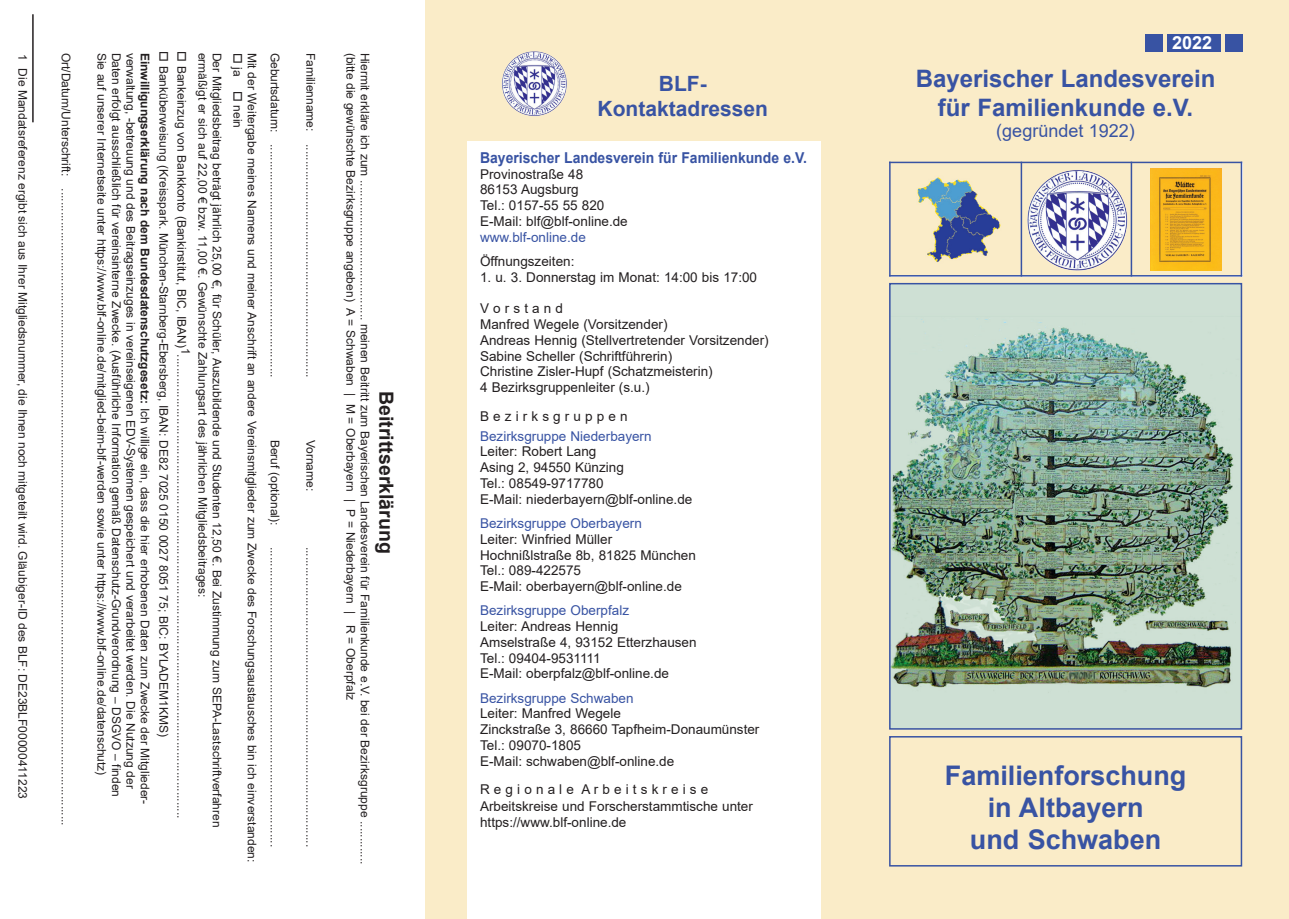
<style>
.page{position:relative;width:1289px;height:919px;background:#fff}
.page>*{position:absolute;margin:0;border:0;box-sizing:border-box;transform-origin:0 0}
.t1{font:700 27px/32.4px "Arial";color:#3853a3;text-align:center}
.t2{font:700 24px/28.8px "Arial";color:#3853a3;text-align:center}
.t3{font:700 21px/25.2px "Arial";color:#3853a3;text-align:center}
.t4{font:700 19.5px "Arial";color:#231f20}
.t5{font:18px "Arial";color:#3853a3}
.t6{font:700 18px "Arial";color:#fff}
.t7{font:700 15px "Arial";color:#3853a3;scale:.93 1}
.t8{font:13.5px/15.8px "Arial";color:#231f20}
.t9{font:13.5px "Arial";color:#3853a3}
.t10{font:12px/18.6px "Arial";color:#231f20}
.s1{font-weight:700}
</style>
<div class="page">
<div style="left:821px;top:0;width:467px;height:918px;background:#faecc8"></div>
<img style="left:914px;top:163px;width:89px;height:99px">
<img style="left:1027px;top:170px;width:101px;height:101px">
<img style="left:1150px;top:169px;width:71px;height:102px">
<hr style="left:889px;top:162px;width:1px;height:114px;background:#3853a3">
<hr style="left:1020px;top:162px;width:2px;height:114px;background:#3853a3">
<hr style="left:1130px;top:162px;width:2px;height:114px;background:#3853a3">
<hr style="left:1240px;top:162px;width:2px;height:114px;background:#3853a3">
<hr style="left:889px;top:162px;width:353px;height:1px;background:#3853a3">
<hr style="left:889px;top:275px;width:353px;height:1px;background:#3853a3">
<img style="left:892px;top:286px;width:347px;height:440px">
<div style="left:889px;top:283px;width:353px;height:446px;border:2px solid #3853a3"></div>
<div style="left:425px;top:0;width:398px;height:140px;background:#faecc8"></div>
<div style="left:425px;top:140px;width:41px;height:778px;background:#faecc8"></div>
<img style="left:502px;top:51px;width:65px;height:65px">
<div style="left:889px;top:736px;width:353px;height:130px;border:2px solid #3853a3"></div>
<hr style="left:32px;top:14px;width:2px;height:108px;background:#231f20">
<div style="left:1166px;top:34px;width:54px;height:17px;background:#3853a3"></div>
<div style="left:1145px;top:34px;width:17px;height:17px;background:#3853a3"></div>
<div style="left:1225px;top:34px;width:17px;height:17px;background:#3853a3"></div>
<p class="t10" style="left:32px;top:54px;width:746px;rotate:90deg">1 Die Mandatsreferenz ergibt sich aus Ihrer Mitgliedsnummer, die Ihnen noch mitgeteilt wird. Gläubiger-ID des BLF: DE23BLF00000411223</p>
<p class="t10" style="left:173px;top:51px;width:754px;rotate:90deg">□ Banküberweisung (Kreisspark. München-Starnberg-Ebersberg, IBAN: DE82 7025 0150 0027 8051 75; BIC: BYLADEM1KMS)<br><span class="s1">Einwilligungserklärung nach dem Bundesdatenschutzgesetz:</span> Ich willige ein, dass die hier erhobenen Daten zum Zwecke der Mitglieder-</p>
<p class="t10" style="left:191px;top:51px;width:768px;rotate:90deg">□ Bankeinzug von Bankkonto (Bankinstitut, BIC, IBAN)1...........................................................................................................................................</p>
<p class="t10" style="left:76px;top:53px;width:125px;rotate:90deg">Ort/Datum/Unterschrift:</p>
<p class="t10" style="left:111px;top:53px;width:724px;rotate:90deg">Sie auf unserer Internetseite unter https://www.blf-online.de/mitglied-beim-blf-werden sowie unter https://www.blf-online.de/datenschutz)</p>
<p class="t10" style="left:126px;top:53px;width:746px;rotate:90deg">Daten erfolgt ausschließlich für vereinsinterne Zwecke. (Ausführliche Information gemäß Datenschutz-Grundverordnung – DSGVO – finden</p>
<p class="t10" style="left:140px;top:53px;width:737px;rotate:90deg">verwaltung, -betreuung und des Beitragseinzuges in vereinseigenen EDV-Systemen gespeichert und verarbeitet werden. Die Nutzung der</p>
<p class="t10" style="left:212px;top:53px;width:546px;rotate:90deg">ermäßigt er sich auf 22,00 € bzw. 11,00 €. Gewünschte Zahlungsart des jährlichen Mitgliedsbeitrages:</p>
<p class="t10" style="left:226px;top:53px;width:776px;rotate:90deg">Der Mitgliedsbeitrag beträgt jährlich 25,00 €, für Schüler, Auszubildende und Studenten 12,50 €. Bei Zustimmung zum SEPA-Lastschriftverfahren</p>
<p class="t10" style="left:76px;top:188px;width:638px;rotate:90deg">...............................................................................................................................................................................................</p>
<p class="t10" style="left:247px;top:53px;width:77px;rotate:90deg">□ ja □ nein</p>
<p class="t10" style="left:261px;top:53px;width:811px;rotate:90deg">Mit der Weitergabe meines Namens und meiner Anschrift an andere Vereinsmitglieder zum Zwecke des Forschungsaustausches bin ich einverstanden:</p>
<p class="t10" style="left:284px;top:53px;width:326px;rotate:90deg">Geburtsdatum: ......................................................................</p>
<p class="t10" style="left:284px;top:439px;width:87px;rotate:90deg">Beruf (optional):</p>
<p class="t10" style="left:284px;top:546px;width:302px;rotate:90deg">..........................................................................................</p>
<p class="t10" style="left:320px;top:53px;width:80px;rotate:90deg">Familienname:</p>
<p class="t10" style="left:360px;top:53px;width:649px;rotate:90deg">(bitte die gewünschte Bezirksgruppe angeben) A = Schwaben | M = Oberbayern | P = Niederbayern | R = Oberpfalz</p>
<p class="t10" style="left:374px;top:53px;width:813px;rotate:90deg">Hiermit erkläre ich zum .......................................... meinen Beitritt zum Bayerischen Landesverein für Familienkunde e.V. bei der Bezirksgruppe .............</p>
<p class="t10" style="left:320px;top:144px;width:235px;rotate:90deg">......................................................................</p>
<h3 class="t4" style="left:400px;top:391px;width:164px;rotate:90deg">Beitrittserklärung</h3>
<p class="t10" style="left:320px;top:439px;width:53px;rotate:90deg">Vorname:</p>
<p class="t10" style="left:320px;top:546px;width:302px;rotate:90deg">..........................................................................................</p>
<h3 class="t6" style="left:1172px;top:30px;width:42px">2022</h3>
<h3 class="t3" style="left:597px;top:71px;width:172px">BLF-<br>Kontaktadressen</h3>
<h2 class="t2" style="left:915px;top:64px;width:301px">Bayerischer Landesverein für Familienkunde e.V.</h2>
<h3 class="t5" style="left:996px;top:119px;width:140px">(gegründet 1922)</h3>
<p class="t7" style="left:480px;top:147px;width:353px">Bayerischer Landesverein für Familienkunde e.V.</p>
<p class="t8" style="left:480px;top:166px;width:149px">Provinostraße 48<br>86153 Augsburg<br>Tel.: 0157-55 55 820<br>E-Mail: blf@blf-online.de</p>
<p class="t9" style="left:480px;top:228px;width:107px">www.blf-online.de</p>
<p class="t8" style="left:480px;top:253px;width:96px">Öffnungszeiten:</p>
<p class="t8" style="left:480px;top:269px;width:278px">1. u. 3. Donnerstag im Monat: 14:00 bis 17:00</p>
<p class="t8" style="left:480px;top:300px;width:290px">V o r s t a n d<br>Manfred Wegele (Vorsitzender)<br>Andreas Hennig (Stellvertretender Vorsitzender)<br>Sabine Scheller (Schriftführerin)<br>Christine Zisler-Hupf (Schatzmeisterin)<br>4 Bezirksgruppenleiter (s.u.)</p>
<p class="t8" style="left:480px;top:408px;width:149px">B e z i r k s g r u p p e n</p>
<p class="t9" style="left:480px;top:426px;width:173px">Bezirksgruppe Niederbayern</p>
<p class="t8" style="left:480px;top:443px;width:214px">Leiter: Robert Lang<br>Asing 2, 94550 Künzing<br>Tel.: 08549-9717780<br>E-Mail: niederbayern@blf-online.de</p>
<p class="t9" style="left:480px;top:514px;width:163px">Bezirksgruppe Oberbayern</p>
<p class="t8" style="left:480px;top:531px;width:217px">Leiter: Winfried Müller<br>Hochnißlstraße 8b, 81825 München<br>Tel.: 089-422575<br>E-Mail: oberbayern@blf-online.de</p>
<p class="t9" style="left:480px;top:601px;width:150px">Bezirksgruppe Oberpfalz</p>
<p class="t8" style="left:480px;top:618px;width:218px">Leiter: Andreas Hennig<br>Amselstraße 4, 93152 Etterzhausen<br>Tel.: 09404-9531111<br>E-Mail: oberpfalz@blf-online.de</p>
<p class="t9" style="left:480px;top:688px;width:155px">Bezirksgruppe Schwaben</p>
<p class="t8" style="left:480px;top:705px;width:281px">Leiter: Manfred Wegele<br>Zinckstraße 3, 86660 Tapfheim-Donaumünster<br>Tel.: 09070-1805<br>E-Mail: schwaben@blf-online.de</p>
<p class="t8" style="left:480px;top:781px;width:274px;line-height:16.2px">R e g i o n a l e A r b e i t s k r e i s e<br>Arbeitskreise und Forscherstammtische unter https://www.blf-online.de</p>
<h1 class="t1" style="left:944px;top:759px;width:243px">Familienforschung in Altbayern<br>und Schwaben</h1>
</div>
